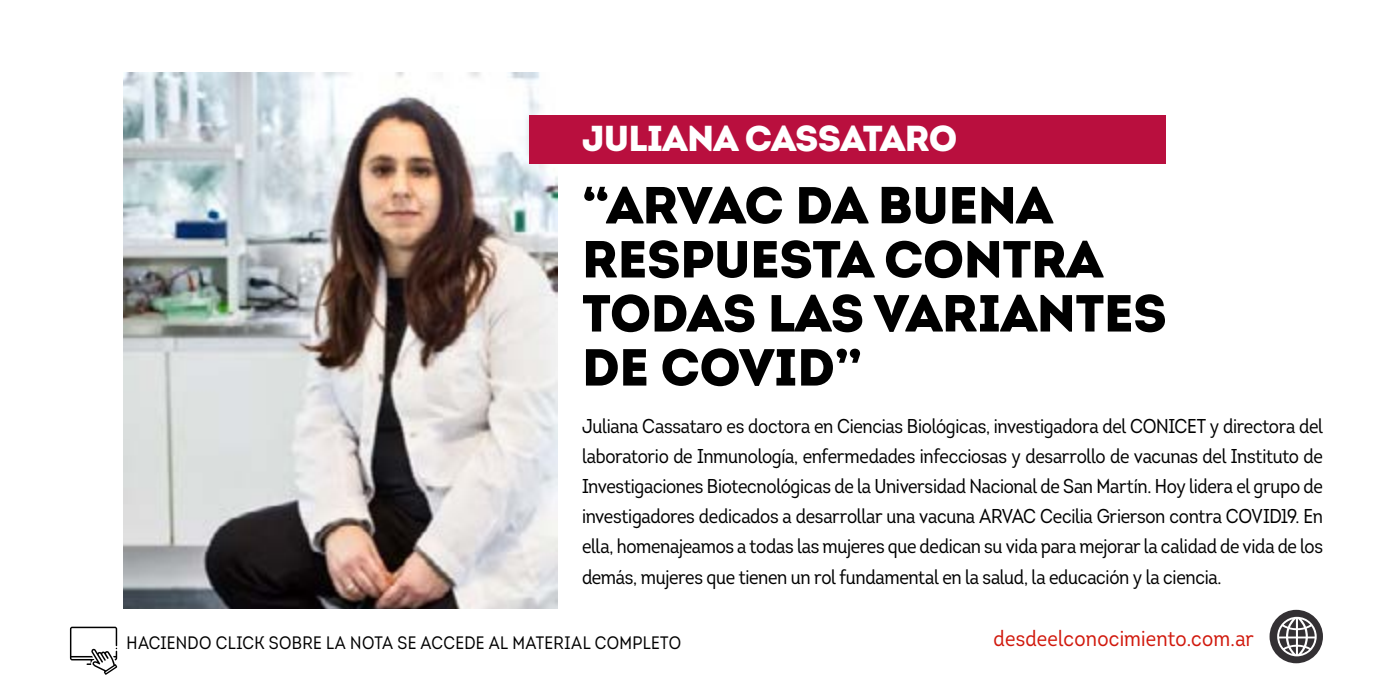
<style>
.page{position:relative;width:1395px;height:681px;background:#fff}
.page>*{position:absolute;margin:0;border:0;box-sizing:border-box;transform-origin:0 0}
.t1{font:900 52px/54px "Intro";letter-spacing:-.01em;color:#000}
.t2{font:900 36px "Intro";letter-spacing:-.02em;color:#fff}
.t3{font:22px "Intro Cond";letter-spacing:.01em;color:#d1190d}
.t4{font:20px/30px "Intro Cond";letter-spacing:-.015em;color:#000;text-align:justify}
.t5{font:18px "Intro Cond";letter-spacing:.02em;color:#000}
</style>
<div class="page">
<div style="left:1269px;top:609px;width:54px;height:54px;background:#333033;border-radius:50%"></div>
<svg style="left:1277px;top:616px;width:39px;height:40px"></svg>
<img style="left:123px;top:72px;width:435px;height:536px">
<div style="left:529px;top:115px;width:636px;height:48px;background:#b90f3e"></div>
<svg style="left:70px;top:626px;width:47px;height:48px"></svg>
<h2 class="t2" style="left:582px;top:115px;width:377px">JULIANA CASSATARO</h2>
<h1 class="t1" style="left:582px;top:177px;width:586px">“ARVAC DA BUENA<br>RESPUESTA CONTRA<br>TODAS LAS VARIANTES<br>DE COVID”</h1>
<p class="t4" style="left:582px;top:411px;width:742px">Juliana Cassataro es doctora en Ciencias Biológicas, investigadora del CONICET y directora del laboratorio de Inmunología, enfermedades infecciosas y desarrollo de vacunas del Instituto de Investigaciones Biotecnológicas de la Universidad Nacional de San Martín. Hoy lidera el grupo de investigadores dedicados a desarrollar una vacuna ARVAC Cecilia Grierson contra COVID19. En ella, homenajeamos a todas las mujeres que dedican su vida para mejorar la calidad de vida de los demás, mujeres que tienen un rol fundamental en la salud, la educación y la ciencia.</p>
<p class="t5" style="left:127px;top:631px;width:556px">HACIENDO CLICK SOBRE LA NOTA SE ACCEDE AL MATERIAL COMPLETO</p>
<p class="t3" style="left:993px;top:624px;width:262px">desdeelconocimiento.com.ar</p>
</div>
